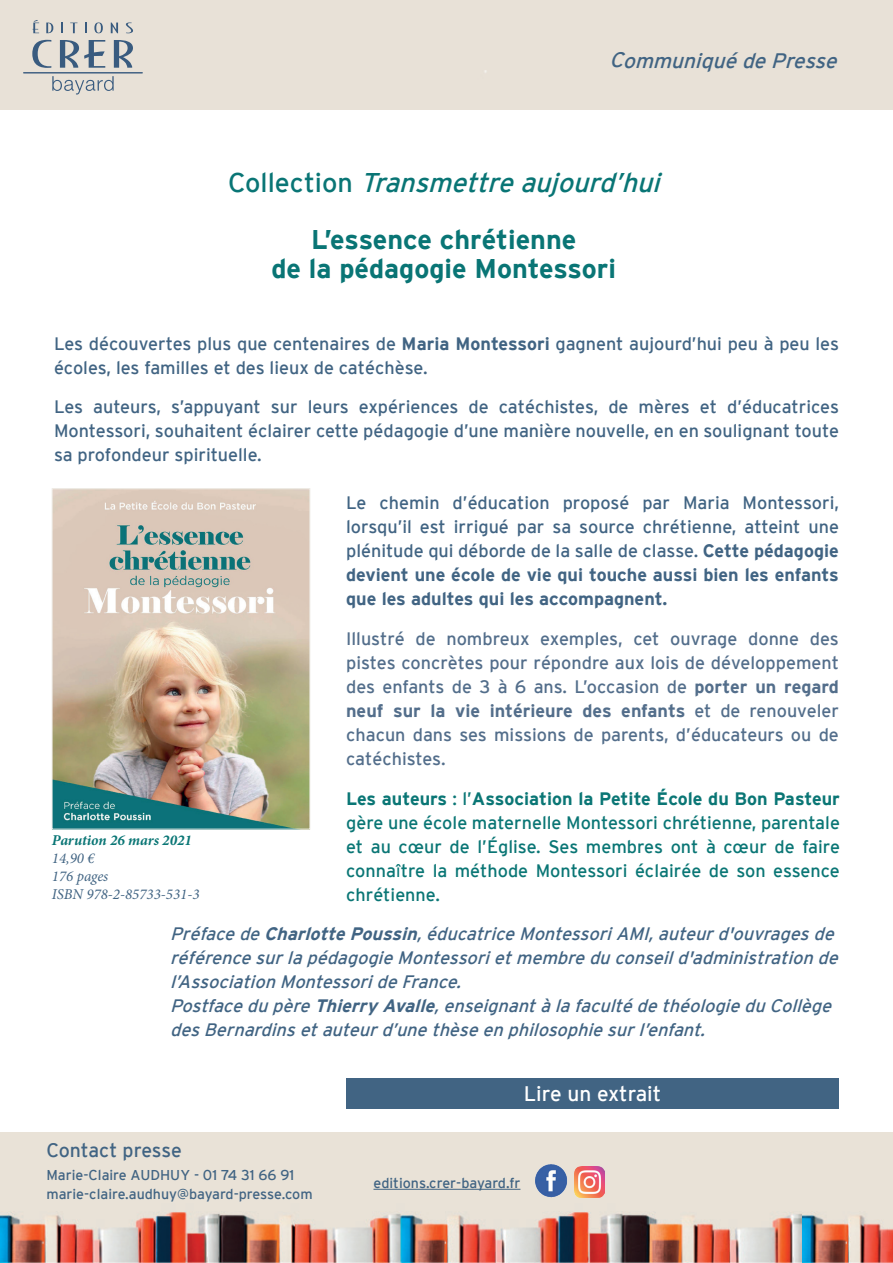
<style>
.page{position:relative;width:893px;height:1263px;background:#fff}
.page>*{position:absolute;margin:0;border:0;box-sizing:border-box;transform-origin:0 0}
.t1{font:italic 27px/57px "Interstate";color:#097575;text-align:center}
.t2{font:700 27px "Interstate";color:#097575}
.t3{font:italic 21px "Interstate";color:#416483}
.t4{font:21px "Interstate";color:#fff}
.t5{font:19.5px "Interstate";letter-spacing:-.01em;color:#416483}
.t6{font:18px/24px "Interstate";color:#416483;text-align:justify}
.t7{font:italic 18px/24px "Interstate";color:#416483}
.t8{font:18px/24px "Interstate";color:#536e8b;text-align:justify}
.t9{font:18px/24px "Interstate";color:#0a7675;text-align:justify}
.t10{font:italic 15px/18px "Minion Pro";color:#416483}
.t11{font:14.25px/19.5px "Interstate";color:#416483}
.s1{font-style:normal}
.s2{font-weight:700;font-style:normal}
.s3{font-weight:700}
.s4{font-weight:700;color:#097575}
.s5{font-weight:700;color:#0a7675}
.s6{font-family:"Arial"}
</style>
<div class="page">
<img style="left:0;top:1132px;width:893px;height:131px">
<div style="left:0;top:0;width:893px;height:109px;background:#e8e1d7"></div>
<svg style="left:33px;top:20px;width:6px;height:13px"></svg>
<svg style="left:46px;top:23px;width:7px;height:10px"></svg>
<svg style="left:61px;top:23px;width:2px;height:10px"></svg>
<svg style="left:70px;top:23px;width:7px;height:10px"></svg>
<svg style="left:94px;top:22px;width:9px;height:11px"></svg>
<svg style="left:111px;top:23px;width:7px;height:10px"></svg>
<svg style="left:126px;top:22px;width:7px;height:11px"></svg>
<svg style="left:32px;top:40px;width:19px;height:28px"></svg>
<svg style="left:114px;top:40px;width:19px;height:28px"></svg>
<svg style="left:60px;top:40px;width:45px;height:28px"></svg>
<svg style="left:52px;top:76px;width:62px;height:19px"></svg>
<hr style="left:23px;top:73px;width:120px;height:1px;background:#395b7f">
<img style="left:531px;top:1161px;width:40px;height:39px">
<img style="left:574px;top:1166px;width:31px;height:31px">
<hr style="left:373px;top:1189px;width:147px;height:1px;background:#416483">
<img style="left:54px;top:490px;width:254px;height:338px">
<div style="left:52px;top:488px;width:258px;height:342px;border:1px solid #f1f0eb"></div>
<div style="left:346px;top:1078px;width:493px;height:31px;background:#416483"></div>
<p class="t3" style="left:609px;top:49px;width:235px">CommuniquédePresse</p>
<h1 class="t1" style="left:228px;top:154px;width:441px"><span class="s1">C o l l e c t i o n</span> Transmettre aujourd’hui<br><span class="s2">L’essence chrétienne</span></h1>
<h1 class="t2" style="left:271px;top:253px;width:346px">de la pédagogie Montessori</h1>
<p class="t6" style="left:54px;top:332px;width:786px">Les découvertes plus que centenaires de <span class="s3">Maria Montessori</span> gagnent aujourd’hui peu à peu les écoles, les familles et des lieux de catéchèse.</p>
<p class="t6" style="left:54px;top:395px;width:786px">Les auteurs, s’appuyant sur leurs expériences de catéchistes, de mères et d’éducatrices Montessori, souhaitent éclairer cette pédagogie d’une manière nouvelle, en en soulignant toute sa profondeur spirituelle.</p>
<p class="t6" style="left:346px;top:491px;width:494px">Le chemin d’éducation proposé par Maria Montessori, lorsqu’il est irrigué par sa source chrétienne, atteint une plénitude qui déborde de la salle de classe. <span class="s3">Cette pédagogie devient une école de vie qui touche aussi bien les enfants que les adultes qui les accompagnent.</span></p>
<p class="t10" style="left:52px;top:832px;width:149px"><span class="s4">Paruti</span><span class="s5">on 26 mars 2021<br></span>14,90 €<br>176 pages<br>ISBN 978-2-85733-531-3</p>
<p class="t8" style="left:346px;top:626px;width:494px">Illustré de nombreux exemples, cet ouvrage donne des pistes concrètes pour répondre aux lois de développement des enfants de 3 à 6 ans. L’occasion de <span class="s3">porter un regard neuf sur la vie intérieure des enfants</span> et de renouveler chacun dans ses missions de parents, d’éducateurs ou de catéchistes.</p>
<p class="t9" style="left:346px;top:787px;width:495px"><span class="s3">Les auteurs</span> : l’<span class="s3">Association la Petite École du Bon Pasteur </span>gère une école maternelle Montessori chrétienne, parentale et au cœur de l’Église. Ses membres ont à cœur de faire conna<span class="s6">î</span>tre la méthode Montessori éclairée de son essence chrétienne.</p>
<p class="t7" style="left:170px;top:921px;width:674px">Préface de <span class="s3">CharlottePoussin</span>,éducatrice MontessoriAMI,auteurd'ouvragesde référence surla pédagogie Montessorietmembre du conseild'administration de l’Association Montessoride France.<br>Postface du père <span class="s3">Thierry Avalle</span>,enseignantà la faculté de théologie du Collège desBernardinsetauteurd’une thèse en philosophie surl’enfant.</p>
<p class="t4" style="left:524px;top:1082px;width:139px">Lire un extrait</p>
<p class="t5" style="left:46px;top:1140px;width:137px">Contact presse</p>
<p class="t11" style="left:46px;top:1165px;width:268px">Marie-Claire AUDHUY - 01 74 31 66 91 marie-claire.audhuy@bayard-presse.com</p>
<p class="t11" style="left:373px;top:1172px;width:148px">editions.crer-bayard.fr</p>
</div>
